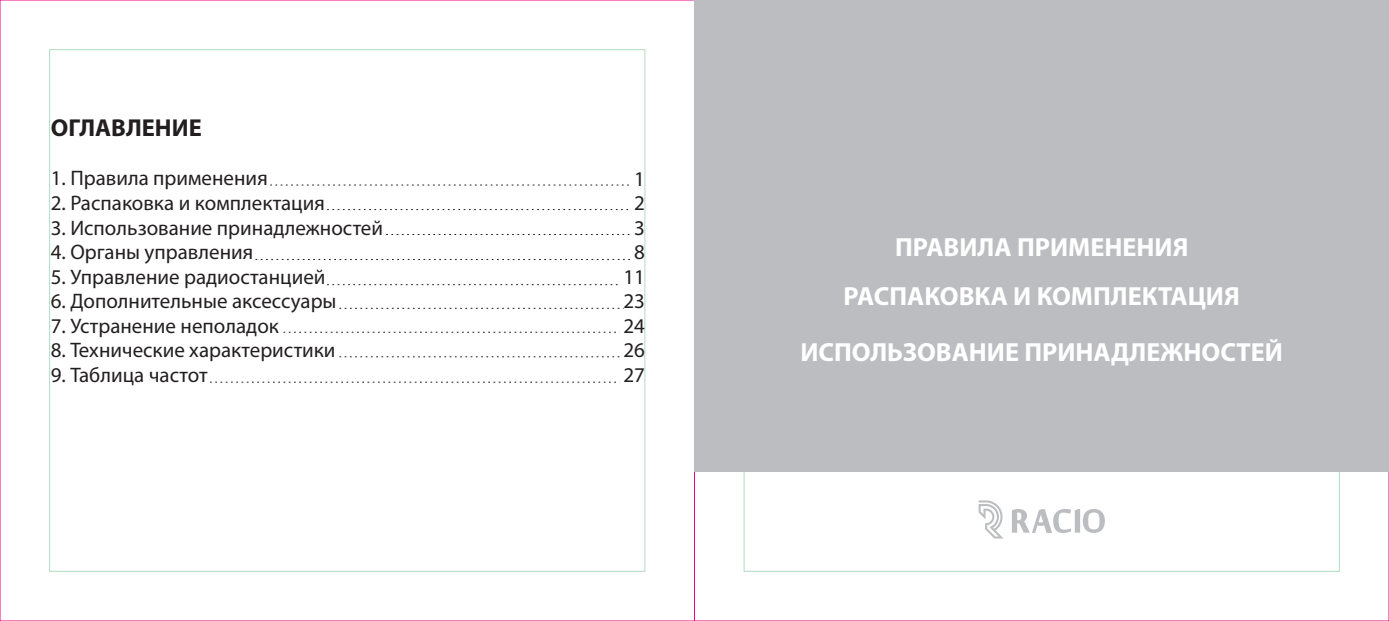
<style>
.page{position:relative;width:1389px;height:621px;background:#fff}
.page>*{position:absolute;margin:0;border:0;box-sizing:border-box;transform-origin:0 0}
.t1{font:700 26.25px/49px "Myriad Pro";color:#fff;text-align:center}
.t2{font:700 24.5px "Myriad Pro";color:#231f20}
.t3{font:21px/24.5px "Myriad Pro";color:#231f20;text-align:center}
</style>
<div class="page">
<svg style="left:270px;top:184px;width:359px;height:1px"></svg>
<svg style="left:327px;top:209px;width:302px;height:1px"></svg>
<svg style="left:386px;top:234px;width:244px;height:1px"></svg>
<svg style="left:256px;top:259px;width:374px;height:1px"></svg>
<svg style="left:327px;top:284px;width:291px;height:1px"></svg>
<svg style="left:339px;top:308px;width:284px;height:1px"></svg>
<svg style="left:284px;top:331px;width:332px;height:1px"></svg>
<svg style="left:339px;top:356px;width:281px;height:1px"></svg>
<svg style="left:210px;top:381px;width:406px;height:1px"></svg>
<div style="left:694px;top:0;width:695px;height:471px;background:#bcbdc0"></div>
<svg style="left:1012px;top:509px;width:93px;height:23px"></svg>
<svg style="left:979px;top:500px;width:24px;height:38px"></svg>
<p class="t2" style="left:51px;top:112px;width:153px">ОГЛАВЛЕНИЕ</p>
<p class="t3" style="left:51px;top:166px;width:218px">1. Правила применения</p>
<p class="t3" style="left:51px;top:190px;width:276px">2. Распаковка и комплектация</p>
<p class="t3" style="left:51px;top:215px;width:334px">3. Использование принадлежностей</p>
<p class="t3" style="left:51px;top:239px;width:204px">4. Органы управления</p>
<p class="t3" style="left:51px;top:264px;width:276px">5. Управление радиостанцией</p>
<p class="t3" style="left:51px;top:288px;width:287px">6. Дополнительные аксессуары</p>
<p class="t3" style="left:51px;top:313px;width:230px">7. Устранение неполадок</p>
<p class="t3" style="left:51px;top:337px;width:286px">8. Технические характеристики</p>
<p class="t3" style="left:51px;top:362px;width:158px">9. Таблица частот</p>
<p class="t3" style="left:623px;top:166px;width:23px">1<br>2<br>3<br>8<br>11<br>23<br>24<br>26<br>27</p>
<p class="t1" style="left:844px;top:221px;width:398px">ПРАВИЛА ПРИМЕНЕНИЯ<br>РАСПАКОВКА И КОМПЛЕКТАЦИЯ</p>
<p class="t1" style="left:800px;top:326px;width:484px">ИСПОЛЬЗОВАНИЕ ПРИНАДЛЕЖНОСТЕЙ</p>
</div>
